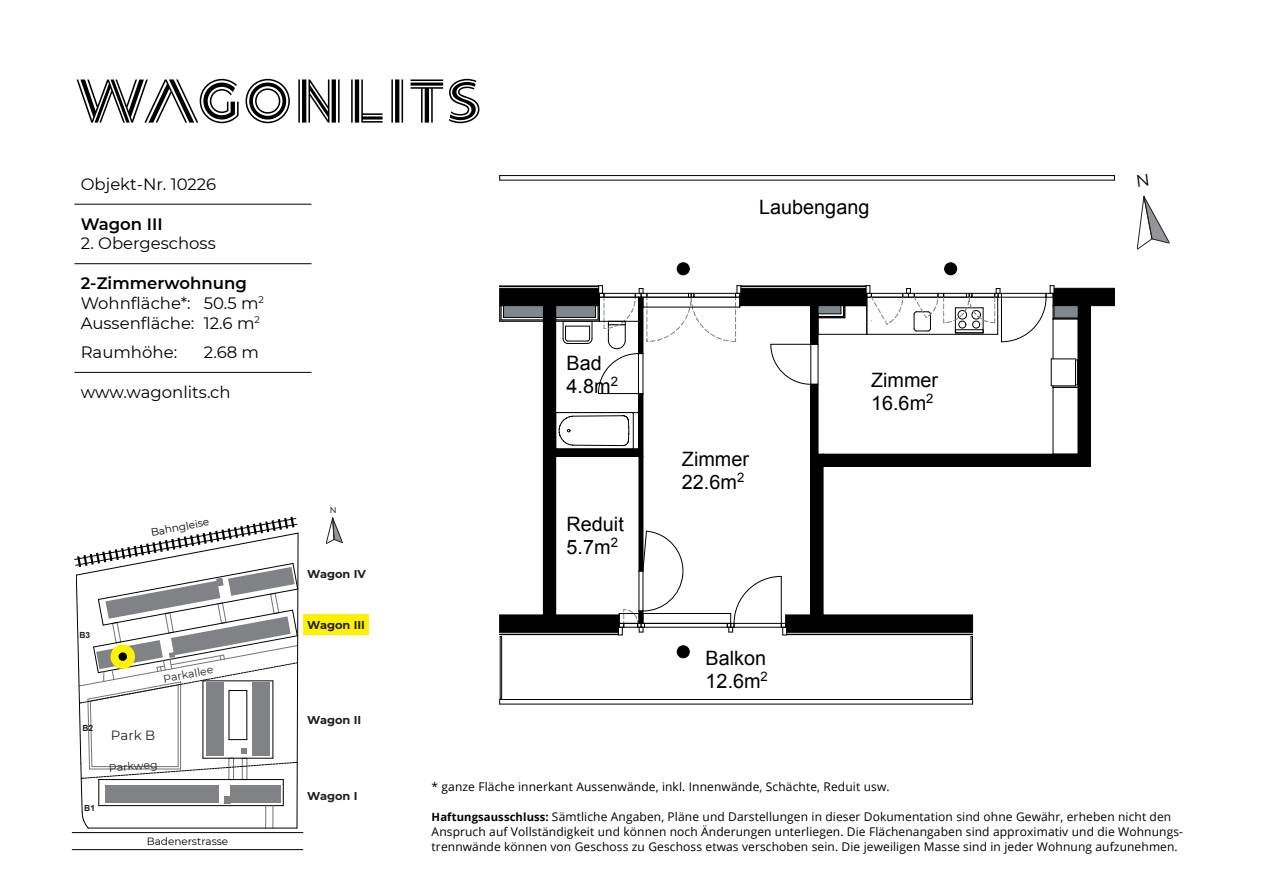
<style>
.page{position:relative;width:1263px;height:893px;background:#fff}
.page>*{position:absolute;margin:0;border:0;box-sizing:border-box;transform-origin:0 0}
.t1{font:19.8px/22.6px "Arial";color:#000}
.t2{font:16.5px/19.8px "Montserrat";color:#000}
.t3{font:600 16.5px "Montserrat";color:#000}
.t4{font:13.35px "Montserrat";color:#231f20}
.t5{font:12px/15px "Open Sans";letter-spacing:.01em;color:#000}
.t6{font:700 11.4px "Montserrat";color:#231f20}
.t7{font:10.95px "Montserrat";color:#231f20}
.t8{font:10.5px "Montserrat";color:#000}
.t9{font:700 8.4px "Arial";color:#231f20}
.t10{font:8.4px "Montserrat";color:#000}
.s1{font-weight:600}
.s2{font-weight:700;font-size:11.25px}
</style>
<div class="page">
<hr style="left:500px;top:699px;width:472px;height:1px;background:#000">
<hr style="left:500px;top:704px;width:472px;height:1px;background:#000">
<hr style="left:500px;top:175px;width:614px;height:1px;background:#000">
<hr style="left:500px;top:180px;width:614px;height:1px;background:#000">
<div style="left:543px;top:306px;width:13px;height:309px;background:#000"></div>
<div style="left:811px;top:384px;width:7px;height:70px;background:#000"></div>
<hr style="left:810px;top:384px;width:1px;height:70px;background:#000">
<hr style="left:818px;top:384px;width:1px;height:70px;background:#000">
<div style="left:638px;top:394px;width:5px;height:62px;background:#000"></div>
<hr style="left:643px;top:394px;width:1px;height:62px;background:#000">
<hr style="left:639px;top:456px;width:4px;height:115px;background:#000">
<hr style="left:643px;top:456px;width:1px;height:115px;background:#000">
<hr style="left:644px;top:627px;width:83px;height:1px;background:#000">
<svg style="left:677px;top:262px;width:13px;height:13px"></svg>
<svg style="left:677px;top:645px;width:13px;height:13px"></svg>
<hr style="left:500px;top:636px;width:1px;height:62px;background:#000">
<hr style="left:501px;top:636px;width:1px;height:62px;background:#000">
<svg style="left:499px;top:698px;width:3px;height:6px"></svg>
<svg style="left:944px;top:262px;width:13px;height:13px"></svg>
<div style="left:811px;top:454px;width:12px;height:161px;background:#000"></div>
<hr style="left:823px;top:454px;width:1px;height:161px;background:#000">
<hr style="left:810px;top:454px;width:1px;height:161px;background:#000">
<div style="left:823px;top:454px;width:267px;height:12px;background:#000"></div>
<hr style="left:823px;top:466px;width:267px;height:1px;background:#000">
<div style="left:1078px;top:306px;width:12px;height:148px;background:#000"></div>
<hr style="left:1090px;top:306px;width:1px;height:148px;background:#000">
<svg style="left:1090px;top:454px;width:1px;height:12px"></svg>
<hr style="left:1053px;top:387px;width:1px;height:67px;background:#000">
<svg style="left:556px;top:412px;width:83px;height:45px"></svg>
<hr style="left:643px;top:623px;width:88px;height:1px;background:#000">
<hr style="left:643px;top:613px;width:88px;height:1px;background:#000">
<svg style="left:499px;top:531px;width:186px;height:106px"></svg>
<svg style="left:499px;top:285px;width:616px;height:109px"></svg>
<hr style="left:971px;top:636px;width:1px;height:62px;background:#000">
<svg style="left:727px;top:576px;width:246px;height:61px"></svg>
<hr style="left:972px;top:636px;width:1px;height:62px;background:#000">
<div style="left:303px;top:614px;width:66px;height:20px;background:#fff101"></div>
<hr style="left:88px;top:828px;width:209px;height:1px;background:#000">
<svg style="left:326px;top:518px;width:17px;height:26px"></svg>
<svg style="left:74px;top:517px;width:224px;height:311px"></svg>
<hr style="left:72px;top:832px;width:231px;height:1px;background:#000">
<hr style="left:72px;top:849px;width:231px;height:1px;background:#000">
<hr style="left:74px;top:204px;width:237px;height:1px;background:#000">
<hr style="left:74px;top:263px;width:237px;height:1px;background:#000">
<hr style="left:74px;top:372px;width:237px;height:1px;background:#000">
<div style="left:111px;top:644px;width:24px;height:25px;background:#fff101;border-radius:50%"></div>
<div style="left:118px;top:652px;width:9px;height:9px;background:#000;border-radius:50%"></div>
<svg style="left:77px;top:79px;width:402px;height:44px"></svg>
<svg style="left:1137px;top:196px;width:33px;height:54px"></svg>
<h2 class="t2" style="left:81px;top:174px;width:137px">Objekt-Nr. 10226</h2>
<h2 class="t3" style="left:81px;top:212px;width:83px">Wagon III</h2>
<h2 class="t2" style="left:81px;top:233px;width:136px">2. Obergeschoss</h2>
<h2 class="t2" style="left:81px;top:273px;width:185px"><span class="s1">2-Zimmerwohnung<br></span>Wohnfläche*: 50.5 m<sup>2<br></sup>Aussenfläche: 12.6 m<sup>2</sup></h2>
<h2 class="t2" style="left:81px;top:342px;width:98px">Raumhöhe:</h2>
<h2 class="t2" style="left:204px;top:342px;width:57px">2.68 m</h2>
<h2 class="t2" style="left:81px;top:382px;width:151px">www.wagonlits.ch</h2>
<p class="t8" style="left:150px;top:525px;width:61px;rotate:-10deg">Bahngleise</p>
<p class="t9" style="left:79px;top:629px;width:12px">B3</p>
<p class="t7" style="left:162px;top:672px;width:52px;rotate:-11deg">Parkallee</p>
<p class="t9" style="left:82px;top:722px;width:12px">B2</p>
<p class="t9" style="left:84px;top:802px;width:12px">B1</p>
<p class="t4" style="left:111px;top:726px;width:46px">Park B</p>
<p class="t7" style="left:108px;top:760px;width:50px;rotate:-5deg">Parkweg</p>
<p class="t8" style="left:147px;top:834px;width:83px">Badenerstrasse</p>
<p class="t10" style="left:330px;top:504px;width:8px">N</p>
<p class="t6" style="left:307px;top:566px;width:60px">Wagon IV</p>
<p class="t6" style="left:307px;top:616px;width:59px">Wagon III</p>
<p class="t6" style="left:307px;top:711px;width:55px">Wagon II</p>
<p class="t6" style="left:307px;top:788px;width:52px">Wagon I</p>
<h1 class="t1" style="left:567px;top:352px;width:53px">Bad<br>4.8m<sup>2</sup></h1>
<h1 class="t1" style="left:567px;top:513px;width:59px">Reduit<br>5.7m<sup>2</sup></h1>
<h1 class="t1" style="left:759px;top:195px;width:112px">Laubengang</h1>
<h1 class="t1" style="left:682px;top:448px;width:69px">Zimmer<br>22.6m<sup>2</sup></h1>
<h1 class="t1" style="left:706px;top:647px;width:64px">Balkon<br>12.6m<sup>2</sup></h1>
<h1 class="t1" style="left:871px;top:369px;width:69px">Zimmer<br>16.6m<sup>2</sup></h1>
<p class="t5" style="left:432px;top:779px;width:460px">* ganze Fläche innerkant Aussenwände, inkl. Innenwände, Schächte, Reduit usw.</p>
<p class="t5" style="left:432px;top:809px;width:753px"><span class="s2">Haftungsausschluss:</span> Sämtliche Angaben, Pläne und Darstellungen in dieser Dokumentation sind ohne Gewähr, erheben nicht den<br>Anspruch auf Vollständigkeit und können noch Änderungen unterliegen. Die Flächenangaben sind approximativ und die Wohnungs&shy;trennwände können von Geschoss zu Geschoss etwas verschoben sein. Die jeweiligen Masse sind in jeder Wohnung aufzunehmen.</p>
</div>
